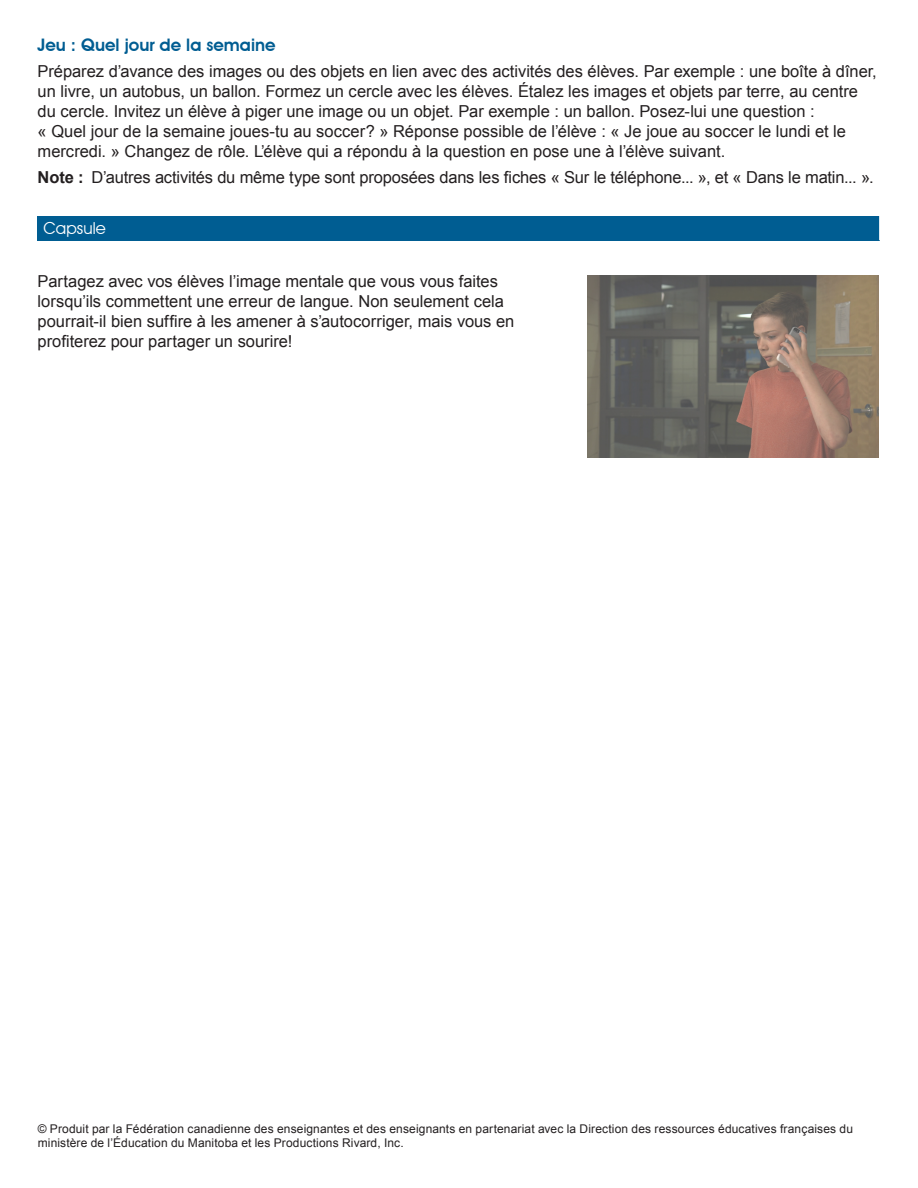
<style>
.page{position:relative;width:918px;height:1188px;background:#fff}
.page>*{position:absolute;margin:0;border:0;box-sizing:border-box;transform-origin:0 0}
.Subtitles{font:600 17.25px "Avant Garde IT Cby BT";color:#005d92}
.Bodytext{font:16.5px/19.8px "Arial";color:#231f20}
.Boxed_text{font:16.5px "Avant Garde IT Cby BT";letter-spacing:.005em;color:#fff}
.Bodytext-2{font:12px/14.4px "Arial";letter-spacing:.01em;color:#231f20}
.s1{font-weight:700}
</style>
<div class="page">
<div style="left:38px;top:216px;width:842px;height:24px;background:#005d92"></div>
<svg style="left:879px;top:216px;width:1px;height:24px"></svg>
<img style="left:587px;top:275px;width:292px;height:183px">
<p class="Subtitles" style="left:38px;top:34px;width:239px">Jeu : Quel jour de la semaine</p>
<p class="Bodytext" style="left:38px;top:62px;width:841px">Préparez d’avance des images ou des objets en lien avec des activités des élèves. Par exemple : une boîte à dîner, un livre, un autobus, un ballon. Formez un cercle avec les élèves. Étalez les images et objets par terre, au centre du cercle. Invitez un élève à piger une image ou un objet. Par exemple : un ballon. Posez-lui une question :<br>« Quel jour de la semaine joues-tu au soccer? » Réponse possible de l’élève : « Je joue au soccer le lundi et le mercredi. » Changez de rôle. L’élève qui a répondu à la question en pose une à l’élève suivant.</p>
<p class="Bodytext" style="left:38px;top:167px;width:838px"><span class="s1">Note :</span> D’autres activités du même type sont proposées dans les fiches « Sur le téléphone... », et « Dans le matin... ».</p>
<p class="Boxed_text" style="left:44px;top:218px;width:64px">Capsule</p>
<p class="Bodytext" style="left:38px;top:272px;width:478px">Partagez avec vos élèves l’image mentale que vous vous faites lorsqu’ils commettent une erreur de langue. Non seulement cela pourrait-il bien suffire à les amener à s’autocorriger, mais vous en profiterez pour partager un sourire!</p>
<p class="Bodytext-2" style="left:38px;top:1121px;width:817px">© Produit par la Fédération canadienne des enseignantes et des enseignants en partenariat avec la Direction des ressources éducatives françaises du ministère de l’Éducation du Manitoba et les Productions Rivard, Inc.</p>
</div>
